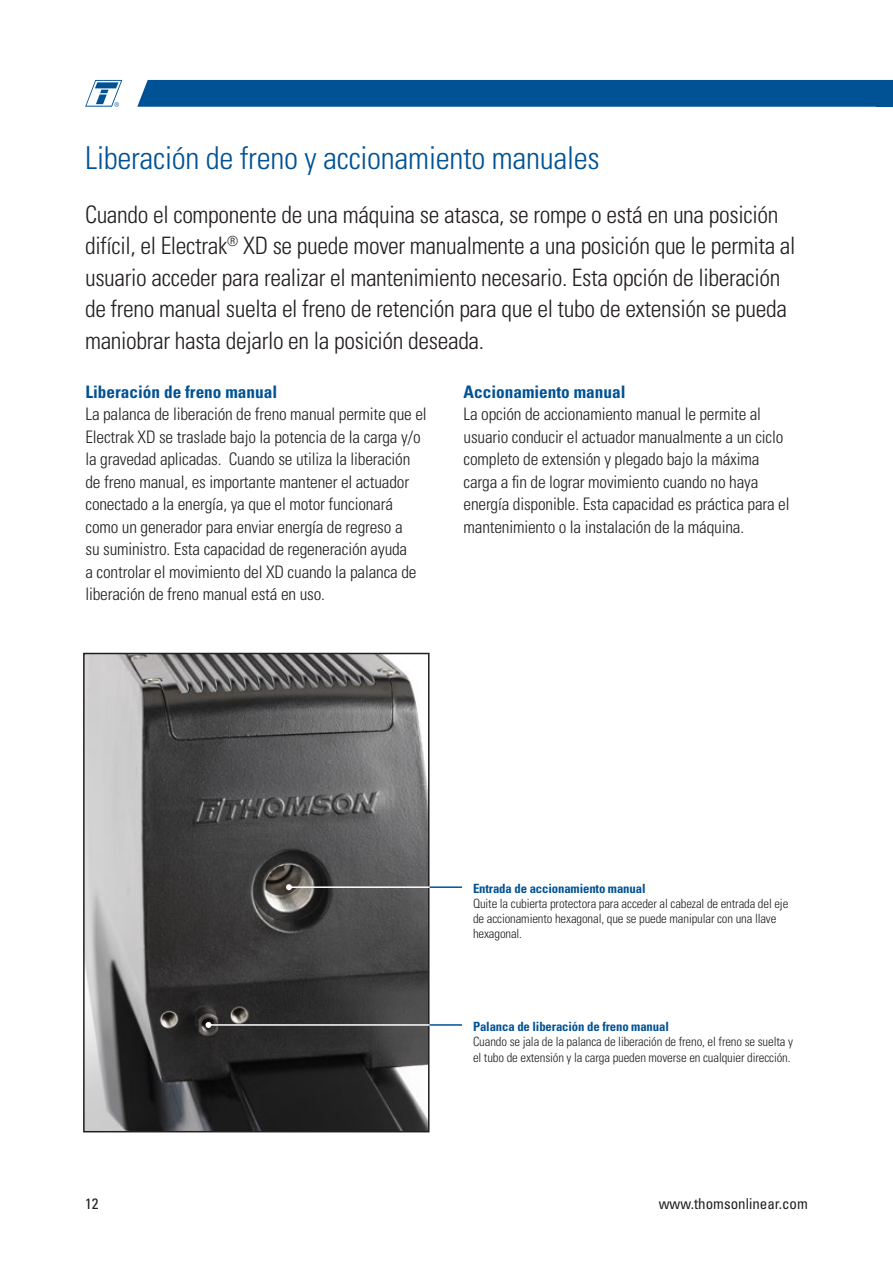
<style>
.page{position:relative;width:893px;height:1263px;background:#fff}
.page>*{position:absolute;margin:0;border:0;box-sizing:border-box;transform-origin:0 0}
.t1{font:300 condensed 31.5px "Univers LT Std";letter-spacing:-.01em;color:#005294}
.t2{font:300 condensed 24px/31.5px "Univers LT Std";letter-spacing:-.015em;color:#231f20}
.standard_body_copy{font:300 condensed 17.25px/22.5px "Univers LT Std";letter-spacing:-.01em;color:#231f20}
.standard_body_copy-2{font:700 condensed 17.25px "Univers LT Std";color:#005294}
.t3{font:condensed 15px "Univers LT Std";color:#231f20}
.t4{font:300 condensed 12.75px/15.3px "Univers LT Std";letter-spacing:-.01em;color:#231f20}
.s1{font-weight:700;color:#005294}
</style>
<div class="page">
<div style="left:137px;top:80px;width:756px;height:27px;background:#005294"></div>
<svg style="left:85px;top:80px;width:37px;height:27px"></svg>
<img style="left:86px;top:656px;width:340px;height:473px">
<div style="left:83px;top:653px;width:346px;height:479px;border:2px solid #231f20"></div>
<hr style="left:429px;top:1024px;width:33px;height:2px;background:#005294">
<hr style="left:429px;top:886px;width:33px;height:2px;background:#005294">
<hr style="left:209px;top:1024px;width:220px;height:2px;background:#fff">
<svg style="left:206px;top:1022px;width:6px;height:6px"></svg>
<hr style="left:289px;top:886px;width:140px;height:2px;background:#fff">
<svg style="left:286px;top:884px;width:6px;height:6px"></svg>
<p class="t1" style="left:85px;top:139px;width:516px">Liberación de freno y accionamiento manuales</p>
<p class="t2" style="left:85px;top:199px;width:712px">Cuando el componente de una máquina se atasca, se rompe o está en una posición difícil, el Electrak<sup>®</sup> XD se puede mover manualmente a una posición que le permita al usuario acceder para realizar el mantenimiento necesario. Esta opción de liberación de freno manual suelta el freno de retención para que el tubo de extensión se pueda maniobrar hasta dejarlo en la posición deseada.</p>
<p class="standard_body_copy-2" style="left:464px;top:381px;width:163px">Accionamiento manual</p>
<p class="standard_body_copy" style="left:464px;top:403px;width:328px">La opción de accionamiento manual le permite al usuario conducir el actuador manualmente a un ciclo completo de extensión y plegado bajo la máxima carga a fin de lograr movimiento cuando no haya energía disponible. Esta capacidad es práctica para el mantenimiento o la instalación de la máquina.</p>
<p class="standard_body_copy-2" style="left:85px;top:381px;width:193px">Liberación de freno manual</p>
<p class="standard_body_copy" style="left:85px;top:403px;width:343px">La palanca de liberación de freno manual permite que el Electrak XD se traslade bajo la potencia de la carga y/o la gravedad aplicadas. Cuando se utiliza la liberación de freno manual, es importante mantener el actuador conectado a la energía, ya que el motor funcionará como un generador para enviar energía de regreso a<br>su suministro. Esta capacidad de regeneración ayuda<br>a controlar el movimiento del XD cuando la palanca de liberación de freno manual está en uso.</p>
<p class="t4" style="left:473px;top:880px;width:317px"><span class="s1">Entrada de accionamiento manual<br></span>Quite la cubierta protectora para acceder al cabezal de entrada del eje de accionamiento hexagonal, que se puede manipular con una llave hexagonal.</p>
<p class="t4" style="left:473px;top:1019px;width:321px"><span class="s1">Palanca de liberación de freno manual<br></span>Cuando se jala de la palanca de liberación de freno, el freno se suelta y el tubo de extensión y la carga pueden moverse en cualquier dirección.</p>
<p class="t3" style="left:85px;top:1194px;width:15px">12</p>
<p class="t3" style="left:659px;top:1194px;width:151px">www.thomsonlinear.com</p>
</div>
